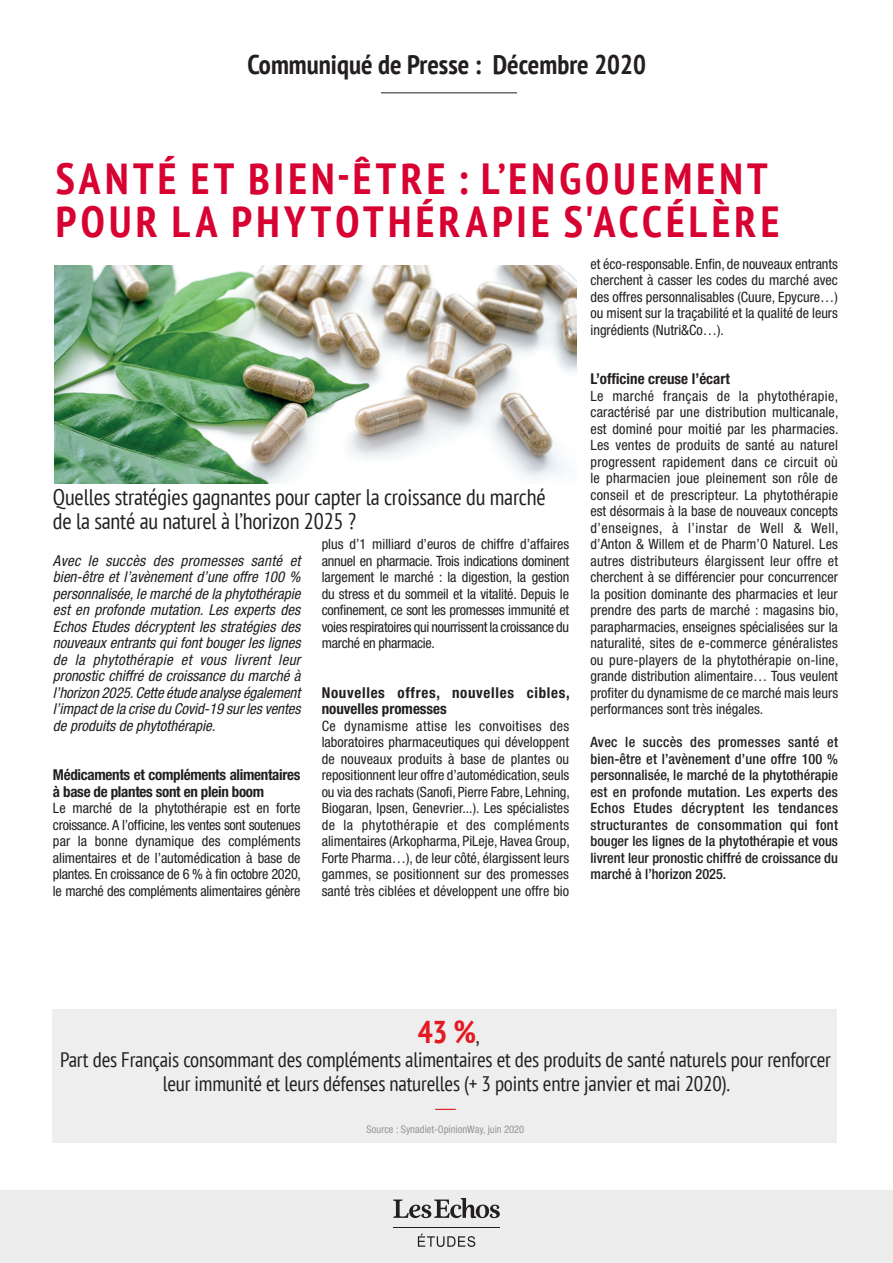
<style>
.page{position:relative;width:893px;height:1263px;background:#fff}
.page>*{position:absolute;margin:0;border:0;box-sizing:border-box;transform-origin:0 0}
.Article-Titre{font:700 condensed 43.5px/43.5px "PT Sans";letter-spacing:.095em;color:#d70232}
.Chiffres_clés_texte{font:700 condensed 31.5px "PT Sans";color:#e21a21}
.t1{font:700 condensed 27px "PT Sans";color:#231f20}
.Article-Chapo{font:condensed 22.5px/24px "PT Sans";letter-spacing:-.01em;color:#231f20}
.Chiffres_clés_texte-2{font:condensed 21px/24px "PT Sans";letter-spacing:-.01em;color:#231f20;text-align:center}
.Article-Texte{font:italic condensed 15px/16.5px "Helvetica Neue LT Std";color:#231f20;text-align:justify}
.Article-Texte-2{font:700 condensed 15px/16.5px "Helvetica Neue LT Std";letter-spacing:-.02em;color:#231f20}
.Article-Texte-3{font:700 condensed 15px/16.5px "Helvetica Neue LT Std";letter-spacing:.045em;color:#231f20}
.Article-Texte-4{font:700 condensed 15px "Helvetica Neue LT Std";color:#231f20}
.Article-Texte-5{font:condensed 14.25px/16.5px "Helvetica Neue LT Std";color:#231f20;text-align:justify}
.Article-Texte-6{font:500 condensed 14.25px/16.5px "Helvetica Neue LT Std";color:#231f20;text-align:justify}
.référence{font:condensed 10.5px "Helvetica Neue LT Std";color:#939598}
.s1{font-weight:400;font-size:21px;color:#231f20}
</style>
<div class="page">
<div style="left:0;top:1191px;width:893px;height:72px;background:#ededee"></div>
<hr style="left:381px;top:92px;width:136px;height:1px;background:#231f20">
<img style="left:54px;top:265px;width:523px;height:218px">
<hr style="left:393px;top:1227px;width:107px;height:1px;background:#231f20">
<svg style="left:393px;top:1198px;width:107px;height:20px"></svg>
<svg style="left:418px;top:1233px;width:57px;height:14px"></svg>
<div style="left:52px;top:1010px;width:785px;height:133px;background:#eeeeef"></div>
<svg style="left:435px;top:1109px;width:21px;height:1px"></svg>
<p class="t1" style="left:247px;top:47px;width:400px">Communiqué de Presse : Décembre 2020</p>
<p class="Article-Titre" style="left:56px;top:156px;width:725px">SANTÉ ET BIEN-ÊTRE : L’ENGOUEMENT<br>POUR LA PHYTOTHÉRAPIE S'ACCÉLÈRE</p>
<p class="Article-Chapo" style="left:53px;top:485px;width:494px">Quelles stratégies gagnantes pour capter la croissance du marché de la santé au naturel à l’horizon 2025 ?</p>
<p class="Article-Texte" style="left:53px;top:552px;width:249px">Avec le succès des promesses santé et bien-être et l’avènement d’une offre 100 % personnalisée, le marché de la phytothérapie est en profonde mutation. Les experts des Echos Etudes décryptent les stratégies des nouveaux entrants qui font bouger les lignes de la phytothérapie et vous livrent leur pronostic chiffré de croissance du marché à l’horizon 2025. Cette étude analyse également l’impact de la crise du Covid-19 sur les ventes de produits de phytothérapie.</p>
<p class="Article-Texte-2" style="left:53px;top:766px;width:249px">Médicaments et compléments alimentaires à base de plantes sont en plein boom</p>
<p class="Article-Texte-5" style="left:53px;top:800px;width:249px">Le marché de la phytothérapie est en forte croissance. A l’officine, les ventes sont soutenues par la bonne dynamique des compléments alimentaires et de l’automédication à base de plantes. En croissance de 6 % à fin octobre 2020, le marché des compléments alimentaires génère</p>
<p class="Article-Texte-5" style="left:322px;top:536px;width:249px">plus d’1 milliard d’euros de chiffre d’affaires annuel en pharmacie. Trois indications dominent largement le marché : la digestion, la gestion du stress et du sommeil et la vitalité. Depuis le confinement, ce sont les promesses immunité et voies respiratoires qui nourrissent la croissance du marché en pharmacie.</p>
<p class="Article-Texte-3" style="left:322px;top:684px;width:249px">Nouvelles offres, nouvelles cibles, nouvelles promesses</p>
<p class="Article-Texte-5" style="left:322px;top:717px;width:250px">Ce dynamisme attise les convoitises des laboratoires pharmaceutiques qui développent de nouveaux produits à base de plantes ou repositionnent leur offre d’automédication, seuls ou via des rachats (Sanofi, Pierre Fabre, Lehning, Biogaran, Ipsen, Genevrier...). Les spécialistes de la phytothérapie et des compléments alimentaires (Arkopharma, PiLeje, Havea Group, Forte Pharma…), de leur côté, élargissent leurs gammes, se positionnent sur des promesses santé très ciblées et développent une offre bio</p>
<p class="Article-Texte-5" style="left:590px;top:255px;width:249px">et éco-responsable. Enfin, de nouveaux entrants cherchent à casser les codes du marché avec des offres personnalisables (Cuure, Epycure…) ou misent sur la traçabilité et la qualité de leurs ingrédients (Nutri&amp;Co…).</p>
<p class="Article-Texte-4" style="left:590px;top:370px;width:141px">L’officine creuse l’écart</p>
<p class="Article-Texte-5" style="left:590px;top:387px;width:250px">Le marché français de la phytothérapie, caractérisé par une distribution multicanale, est dominé pour moitié par les pharmacies.<br>Les ventes de produits de santé au naturel progressent rapidement dans ce circuit où le pharmacien joue pleinement son rôle de conseil et de prescripteur. La phytothérapie est désormais à la base de nouveaux concepts d’enseignes, à l’instar de Well &amp; Well, d’Anton &amp; Willem et de Pharm’O Naturel. Les autres distributeurs élargissent leur offre et cherchent à se différencier pour concurrencer la position dominante des pharmacies et leur prendre des parts de marché : magasins bio, parapharmacies, enseignes spécialisées sur la naturalité, sites de e-commerce généralistes ou pure-players de la phytothérapie on-line, grande distribution alimentaire… Tous veulent profiter du dynamisme de ce marché mais leurs performances sont très inégales.</p>
<p class="Article-Texte-6" style="left:590px;top:734px;width:249px">Avec le succès des promesses santé et bien-être et l’avènement d’une offre 100 % personnalisée, le marché de la phytothérapie est en profonde mutation. Les experts des Echos Etudes décryptent les tendances structurantes de consommation qui font bouger les lignes de la phytothérapie et vous livrent leur pronostic chiffré de croissance du marché à l’horizon 2025.</p>
<p class="Chiffres_clés_texte" style="left:418px;top:1011px;width:63px">43 %<span class="s1">,</span></p>
<p class="Chiffres_clés_texte-2" style="left:60px;top:1047px;width:772px">Part des Français consommant des compléments alimentaires et des produits de santé naturels pour renforcer leur immunité et leurs défenses naturelles (+ 3 points entre janvier et mai 2020).</p>
<p class="référence" style="left:367px;top:1123px;width:159px">Source : Synadiet-OpinionWay, juin 2020</p>
</div>
